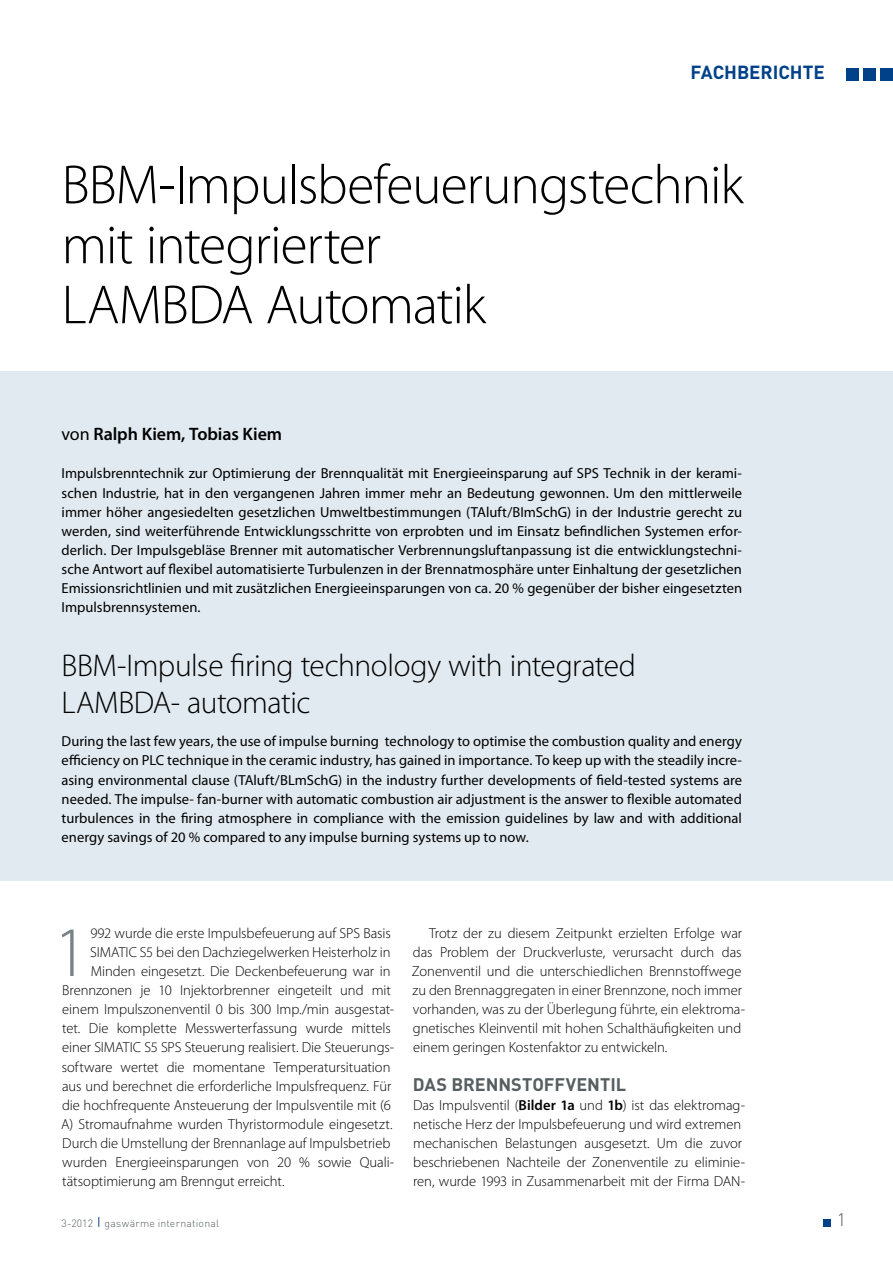
<style>
.page{position:relative;width:893px;height:1263px;background:#fff}
.page>*{position:absolute;margin:0;border:0;box-sizing:border-box;transform-origin:0 0}
.t1{font:300 71.4px "Myriad Pro";color:#778186}
.t2{font:300 55.5px/60px "Myriad Pro";letter-spacing:-.02em;color:#000}
.t3{font:300 31.5px/37.8px "Myriad Pro";letter-spacing:-.015em;color:#000}
.t4{font:700 18.75px "DIN";letter-spacing:-.005em;color:#004189}
.t5{font:600 18px "Myriad Pro";letter-spacing:-.005em;color:#000}
.t6{font:700 18px "DIN";color:#565e61}
.t7{font:300 18px "DIN";color:#565e61}
.t8{font:14.55px/19.2px "Myriad Pro";color:#000;text-align:justify}
.t9{font:300 14.55px/19.2px "Myriad Pro";letter-spacing:-.005em;color:#000}
.t10{font:300 10.5px "DIN";letter-spacing:.02em;color:#565e61}
.s1{font-weight:400}
.s2{font-weight:600}
</style>
<div class="page">
<div style="left:846px;top:68px;width:13px;height:13px;background:#004189"></div>
<div style="left:863px;top:68px;width:13px;height:13px;background:#004189"></div>
<div style="left:880px;top:68px;width:13px;height:13px;background:#004189"></div>
<div style="left:823px;top:1219px;width:8px;height:7px;background:#004189"></div>
<div style="left:0;top:371px;width:893px;height:509px;background:#e1eaf1"></div>
<p class="t4" style="left:691px;top:60px;width:136px">FACHBERICHTE</p>
<h2 class="t2" style="left:62px;top:154px;width:683px">BBM-Impulsbefeuerungstechnik mit integrierter<br>LAMBDA Automatik</h2>
<p class="t5" style="left:62px;top:422px;width:222px"><span class="s1">von</span> Ralph Kiem, Tobias Kiem</p>
<p class="t8" style="left:62px;top:464px;width:682px">Impulsbrenntechnik zur Optimierung der Brennqualität mit Energieeinsparung auf SPS Technik in der kerami&shy;schen Industrie, hat in den vergangenen Jahren immer mehr an Bedeutung gewonnen. Um den mittlerweile immer höher angesiedelten gesetzlichen Umweltbestimmungen (TAluft/BImSchG) in der Industrie gerecht zu werden, sind weiterführende Entwicklungsschritte von erprobten und im Einsatz befindlichen Systemen erfor&shy;derlich. Der Impulsgebläse Brenner mit automatischer Verbrennungsluftanpassung ist die entwicklungstechni&shy;sche Antwort auf flexibel automatisierte Turbulenzen in der Brennatmosphäre unter Einhaltung der gesetzlichen Emissionsrichtlinien und mit zusätzlichen Energieeinsparungen von ca. 20 % gegenüber der bisher eingesetzten Impulsbrennsystemen.</p>
<h3 class="t3" style="left:62px;top:646px;width:576px">BBM-Impulse firing technology with integrated<br>LAMBDA- automatic</h3>
<p class="t8" style="left:62px;top:732px;width:682px">During the last few years, the use of impulse burning technology to optimise the combustion quality and energy efficiency on PLC technique in the ceramic industry, has gained in importance. To keep up with the steadily incre&shy;asing environmental clause (TAluft/BLmSchG) in the industry further developments of field-tested systems are needed. The impulse- fan-burner with automatic combustion air adjustment is the answer to flexible automated turbulences in the firing atmosphere in compliance with the emission guidelines by law and with additional energy savings of 20 % compared to any impulse burning systems up to now.</p>
<h1 class="t1" style="left:53px;top:909px;width:36px">1</h1>
<p class="t9" style="left:90px;top:923px;width:302px">992 wurde die erste Impulsbefeuerung auf SPS Basis</p>
<p class="t9" style="left:90px;top:942px;width:302px">SIMATIC S5 bei den Dachziegelwerken Heisterholz in</p>
<p class="t9" style="left:91px;top:961px;width:301px">Minden eingesetzt. Die Deckenbefeuerung war in</p>
<p class="t9" style="left:62px;top:980px;width:330px">Brennzonen je 10 Injektorbrenner eingeteilt und mit</p>
<p class="t9" style="left:62px;top:1000px;width:333px">einem Impulszonenventil 0 bis 300 Imp./min ausgestat-</p>
<p class="t9" style="left:62px;top:1019px;width:330px">tet. Die komplette Messwerterfassung wurde mittels</p>
<p class="t9" style="left:62px;top:1038px;width:333px">einer SIMATIC S5 SPS Steuerung realisiert. Die Steuerungs-</p>
<p class="t9" style="left:62px;top:1057px;width:330px">software wertet die momentane Temperatursituation</p>
<p class="t9" style="left:62px;top:1076px;width:331px">aus und berechnet die erforderliche Impulsfrequenz. Für</p>
<p class="t9" style="left:62px;top:1095px;width:330px">die hochfrequente Ansteuerung der Impulsventile mit (6</p>
<p class="t9" style="left:61px;top:1114px;width:333px">A) Stromaufnahme wurden Thyristormodule eingesetzt.</p>
<p class="t9" style="left:62px;top:1133px;width:330px">Durch die Umstellung der Brennanlage auf Impulsbetrieb</p>
<p class="t9" style="left:62px;top:1153px;width:333px">wurden Energieeinsparungen von 20 % sowie Quali-</p>
<p class="t9" style="left:62px;top:1172px;width:224px">tätsoptimierung am Brenngut erreicht.</p>
<p class="t9" style="left:412px;top:923px;width:335px;text-indent:17px">Trotz der zu diesem Zeitpunkt erzielten Erfolge war das Problem der Druckverluste, verursacht durch das Zonenventil und die unterschiedlichen Brennstoffwege zu den Brennaggregaten in einer Brennzone, noch immer vorhanden, was zu der Überlegung führte, ein elektroma&shy;gnetisches Kleinventil mit hohen Schalthäufigkeiten und einem geringen Kostenfaktor zu entwickeln.</p>
<p class="t6" style="left:413px;top:1072px;width:215px">DAS BRENNSTOFFVENTIL</p>
<p class="t9" style="left:413px;top:1095px;width:333px">Das Impulsventil (<span class="s2">Bilder 1a</span> und <span class="s2">1b</span>) ist das elektromag&shy;netische Herz der Impulsbefeuerung und wird extremen mechanischen Belastungen ausgesetzt. Um die zuvor beschriebenen Nachteile der Zonenventile zu eliminie&shy;ren, wurde 1993 in Zusammenarbeit mit der Firma DAN-</p>
<p class="t10" style="left:62px;top:1216px;width:159px">3-2012 gaswärme international</p>
<p class="t7" style="left:837px;top:1209px;width:11px">1</p>
</div>
